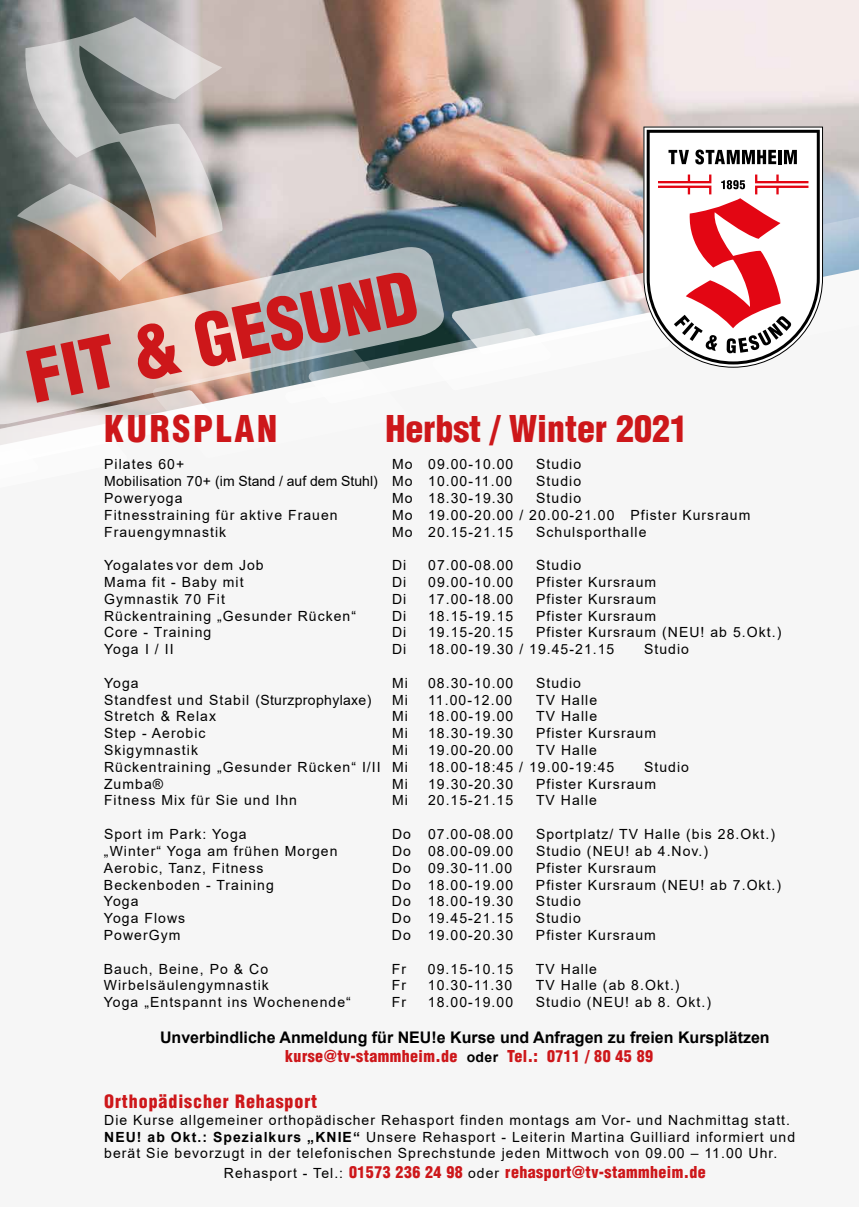
<style>
.page{position:relative;width:859px;height:1208px;background:#fff}
.page>*{position:absolute;margin:0;border:0;box-sizing:border-box;transform-origin:0 0}
.t1{font:70px "Switzerland Cond Black Plain";color:#cd171a}
.t2{font:36px "Switzerland Cond Black Plain";color:#cd171a}
.t3{font:36px "Switzerland Cond Black Plain";letter-spacing:.075em;color:#cd171a}
.t4{font:18px "Switzerland Cond Black Plain";letter-spacing:.05em;color:#cd171a}
.t5{font:16px "Switzerland Cond Black Plain";letter-spacing:.025em;color:#cd171a}
.t6{font:700 16px "Arial";color:#000}
.t7{font:14px/16.8px "Arial";letter-spacing:.075em;color:#000}
.t8{font:14px "Arial";letter-spacing:.025em;color:#000}
.s1{font-family:"Arial";font-weight:700;font-size:14px;color:#000}
.s2{font-weight:700}
.s3{font-family:"Arial";font-size:14px;color:#000}
</style>
<div class="page">
<img style="left:0;top:0;width:859px;height:130px">
<div style="left:0;top:720px;width:859px;height:487px;background:#f6f6f6"></div>
<img style="left:0;top:130px;width:859px;height:315px">
<svg style="left:17px;top:17px;width:210px;height:264px;background:#aaa29c"></svg>
<h1 class="t1" style="left:19px;top:335px;width:399px;rotate:-12deg">FIT &amp; GESUND</h1>
<h2 class="t3" style="left:104px;top:407px;width:175px">KURSPLAN</h2>
<h2 class="t2" style="left:385px;top:407px;width:304px">Herbst / Winter 2021</h2>
<p class="t7" style="left:104px;top:456px;width:82px">Pilates 60+</p>
<p class="t7" style="left:392px;top:456px;width:123px">Mo 09.00-10.00</p>
<p class="t7" style="left:536px;top:456px;width:46px">Studio</p>
<p class="t8" style="left:104px;top:471px;width:410px">Mobilisation 70+ (im Stand / auf dem Stuhl) Mo 10.00-11.00</p>
<p class="t7" style="left:536px;top:473px;width:46px">Studio</p>
<p class="t7" style="left:104px;top:489px;width:80px">Poweryoga</p>
<p class="t7" style="left:392px;top:489px;width:123px">Mo 18.30-19.30</p>
<p class="t7" style="left:536px;top:489px;width:46px">Studio</p>
<p class="t7" style="left:104px;top:506px;width:235px">Fitnesstraining für aktive Frauen</p>
<p class="t7" style="left:392px;top:506px;width:360px">Mo 19.00-20.00 / 20.00-21.00 Pfister Kursraum</p>
<p class="t7" style="left:104px;top:523px;width:124px">Frauengymnastik</p>
<p class="t7" style="left:392px;top:523px;width:123px">Mo 20.15-21.15</p>
<p class="t7" style="left:536px;top:523px;width:112px">Schulsporthalle</p>
<p class="t7" style="left:104px;top:557px;width:161px">Yogalates vor dem Job</p>
<p class="t7" style="left:392px;top:557px;width:16px">Di</p>
<p class="t7" style="left:428px;top:557px;width:87px">07.00-08.00</p>
<p class="t7" style="left:536px;top:557px;width:46px">Studio</p>
<p class="t7" style="left:104px;top:573px;width:141px">Mama fit - Baby mit</p>
<p class="t7" style="left:392px;top:573px;width:16px">Di</p>
<p class="t7" style="left:428px;top:573px;width:87px">09.00-10.00</p>
<p class="t7" style="left:536px;top:573px;width:121px">Pfister Kursraum</p>
<p class="t7" style="left:104px;top:590px;width:122px">Gymnastik 70 Fit</p>
<p class="t7" style="left:392px;top:590px;width:16px">Di</p>
<p class="t7" style="left:428px;top:590px;width:87px">17.00-18.00</p>
<p class="t7" style="left:536px;top:590px;width:121px">Pfister Kursraum</p>
<p class="t7" style="left:104px;top:607px;width:253px">Rückentraining „Gesunder Rücken“</p>
<p class="t7" style="left:392px;top:607px;width:16px">Di</p>
<p class="t7" style="left:428px;top:607px;width:87px">18.15-19.15</p>
<p class="t7" style="left:536px;top:607px;width:121px">Pfister Kursraum</p>
<p class="t7" style="left:104px;top:624px;width:109px">Core - Training</p>
<p class="t7" style="left:392px;top:624px;width:16px">Di</p>
<p class="t7" style="left:428px;top:624px;width:87px">19.15-20.15</p>
<p class="t7" style="left:536px;top:624px;width:247px">Pfister Kursraum (NEU! ab 5.Okt.)</p>
<p class="t7" style="left:104px;top:641px;width:71px">Yoga I / II</p>
<p class="t7" style="left:392px;top:641px;width:16px">Di</p>
<p class="t7" style="left:428px;top:641px;width:188px">18.00-19.30 / 19.45-21.15</p>
<p class="t7" style="left:644px;top:641px;width:46px">Studio</p>
<p class="t7" style="left:104px;top:674px;width:36px">Yoga</p>
<p class="t7" style="left:392px;top:674px;width:17px">Mi</p>
<p class="t7" style="left:428px;top:674px;width:87px">08.30-10.00</p>
<p class="t7" style="left:536px;top:674px;width:46px">Studio</p>
<p class="t7" style="left:104px;top:691px;width:269px">Standfest und Stabil (Sturzprophylaxe)</p>
<p class="t7" style="left:392px;top:691px;width:17px">Mi</p>
<p class="t7" style="left:428px;top:691px;width:86px">11.00-12.00</p>
<p class="t7" style="left:536px;top:691px;width:63px">TV Halle</p>
<p class="t7" style="left:104px;top:708px;width:113px">Stretch &amp; Relax</p>
<p class="t7" style="left:392px;top:708px;width:17px">Mi</p>
<p class="t7" style="left:428px;top:708px;width:87px">18.00-19.00</p>
<p class="t7" style="left:536px;top:708px;width:63px">TV Halle</p>
<p class="t7" style="left:104px;top:725px;width:103px">Step - Aerobic</p>
<p class="t7" style="left:392px;top:725px;width:17px">Mi</p>
<p class="t7" style="left:428px;top:725px;width:87px">18.30-19.30</p>
<p class="t7" style="left:536px;top:725px;width:121px">Pfister Kursraum</p>
<p class="t7" style="left:104px;top:741px;width:96px">Skigymnastik</p>
<p class="t7" style="left:392px;top:741px;width:17px">Mi</p>
<p class="t7" style="left:428px;top:741px;width:87px">19.00-20.00</p>
<p class="t7" style="left:536px;top:741px;width:63px">TV Halle</p>
<p class="t7" style="left:104px;top:758px;width:305px">Rückentraining „Gesunder Rücken“ I/II Mi</p>
<p class="t7" style="left:428px;top:758px;width:188px">18.00-18:45 / 19.00-19:45</p>
<p class="t7" style="left:644px;top:758px;width:46px">Studio</p>
<p class="t7" style="left:104px;top:775px;width:61px">Zumba®</p>
<p class="t7" style="left:392px;top:775px;width:17px">Mi</p>
<p class="t7" style="left:428px;top:775px;width:87px">19.30-20.30</p>
<p class="t7" style="left:536px;top:775px;width:121px">Pfister Kursraum</p>
<p class="t7" style="left:104px;top:792px;width:195px">Fitness Mix für Sie und Ihn</p>
<p class="t7" style="left:392px;top:792px;width:17px">Mi</p>
<p class="t7" style="left:428px;top:792px;width:87px">20.15-21.15</p>
<p class="t7" style="left:536px;top:792px;width:63px">TV Halle</p>
<p class="t7" style="left:104px;top:825px;width:144px">Sport im Park: Yoga</p>
<p class="t7" style="left:392px;top:825px;width:123px">Do 07.00-08.00</p>
<p class="t7" style="left:536px;top:825px;width:241px">Sportplatz/ TV Halle (bis 28.Okt.)</p>
<p class="t7" style="left:104px;top:842px;width:235px">„Winter“ Yoga am frühen Morgen</p>
<p class="t7" style="left:392px;top:842px;width:123px">Do 08.00-09.00</p>
<p class="t7" style="left:536px;top:842px;width:174px">Studio (NEU! ab 4.Nov.)</p>
<p class="t7" style="left:104px;top:859px;width:161px">Aerobic, Tanz, Fitness</p>
<p class="t7" style="left:392px;top:859px;width:122px">Do 09.30-11.00</p>
<p class="t7" style="left:536px;top:859px;width:121px">Pfister Kursraum</p>
<p class="t7" style="left:104px;top:876px;width:171px">Beckenboden - Training</p>
<p class="t7" style="left:392px;top:876px;width:123px">Do 18.00-19.00</p>
<p class="t7" style="left:536px;top:876px;width:247px">Pfister Kursraum (NEU! ab 7.Okt.)</p>
<p class="t7" style="left:104px;top:893px;width:36px">Yoga</p>
<p class="t7" style="left:392px;top:893px;width:123px">Do 18.00-19.30</p>
<p class="t7" style="left:536px;top:893px;width:46px">Studio</p>
<p class="t7" style="left:104px;top:909px;width:83px">Yoga Flows</p>
<p class="t7" style="left:392px;top:909px;width:123px">Do 19.45-21.15</p>
<p class="t7" style="left:536px;top:909px;width:46px">Studio</p>
<p class="t7" style="left:104px;top:926px;width:78px">PowerGym</p>
<p class="t7" style="left:392px;top:926px;width:123px">Do 19.00-20.30</p>
<p class="t7" style="left:536px;top:926px;width:121px">Pfister Kursraum</p>
<p class="t7" style="left:104px;top:960px;width:166px">Bauch, Beine, Po &amp; Co</p>
<p class="t7" style="left:392px;top:960px;width:16px">Fr</p>
<p class="t7" style="left:428px;top:960px;width:87px">09.15-10.15</p>
<p class="t7" style="left:536px;top:960px;width:63px">TV Halle</p>
<p class="t7" style="left:104px;top:977px;width:166px">Wirbelsäulengymnastik</p>
<p class="t7" style="left:392px;top:977px;width:16px">Fr</p>
<p class="t7" style="left:428px;top:977px;width:86px">10.30-11.30</p>
<p class="t7" style="left:536px;top:977px;width:145px">TV Halle (ab 8.Okt.)</p>
<p class="t7" style="left:104px;top:993px;width:249px">Yoga „Entspannt ins Wochenende“</p>
<p class="t7" style="left:392px;top:993px;width:16px">Fr</p>
<p class="t7" style="left:428px;top:993px;width:87px">18.00-19.00</p>
<p class="t7" style="left:536px;top:993px;width:177px">Studio (NEU! ab 8. Okt.)</p>
<p class="t6" style="left:160px;top:1026px;width:611px">Unverbindliche Anmeldung für NEU!e Kurse und Anfragen zu freien Kursplätzen</p>
<p class="t5" style="left:285px;top:1046px;width:369px">kurse@tv-stammheim.de <span class="s1">oder</span> Tel.: 0711 / 80 45 89</p>
<p class="t4" style="left:104px;top:1090px;width:215px">Orthopädischer Rehasport</p>
<p class="t7" style="left:104px;top:1111px;width:692px">Die Kurse allgemeiner orthopädischer Rehasport finden montags am Vor- und Nachmittag statt.<br><span class="s2">NEU! ab Okt.: Spezialkurs „KNIE“</span> Unsere Rehasport - Leiterin Martina Guilliard informiert und berät Sie bevorzugt in der telefonischen Sprechstunde jeden Mittwoch von 09.00 – 11.00 Uhr.</p>
<p class="t5" style="left:224px;top:1161px;width:483px"><span class="s3">Rehasport - Tel.:</span> 01573 236 24 98 <span class="s3">oder</span> rehasport@tv-stammheim.de</p>
</div>
